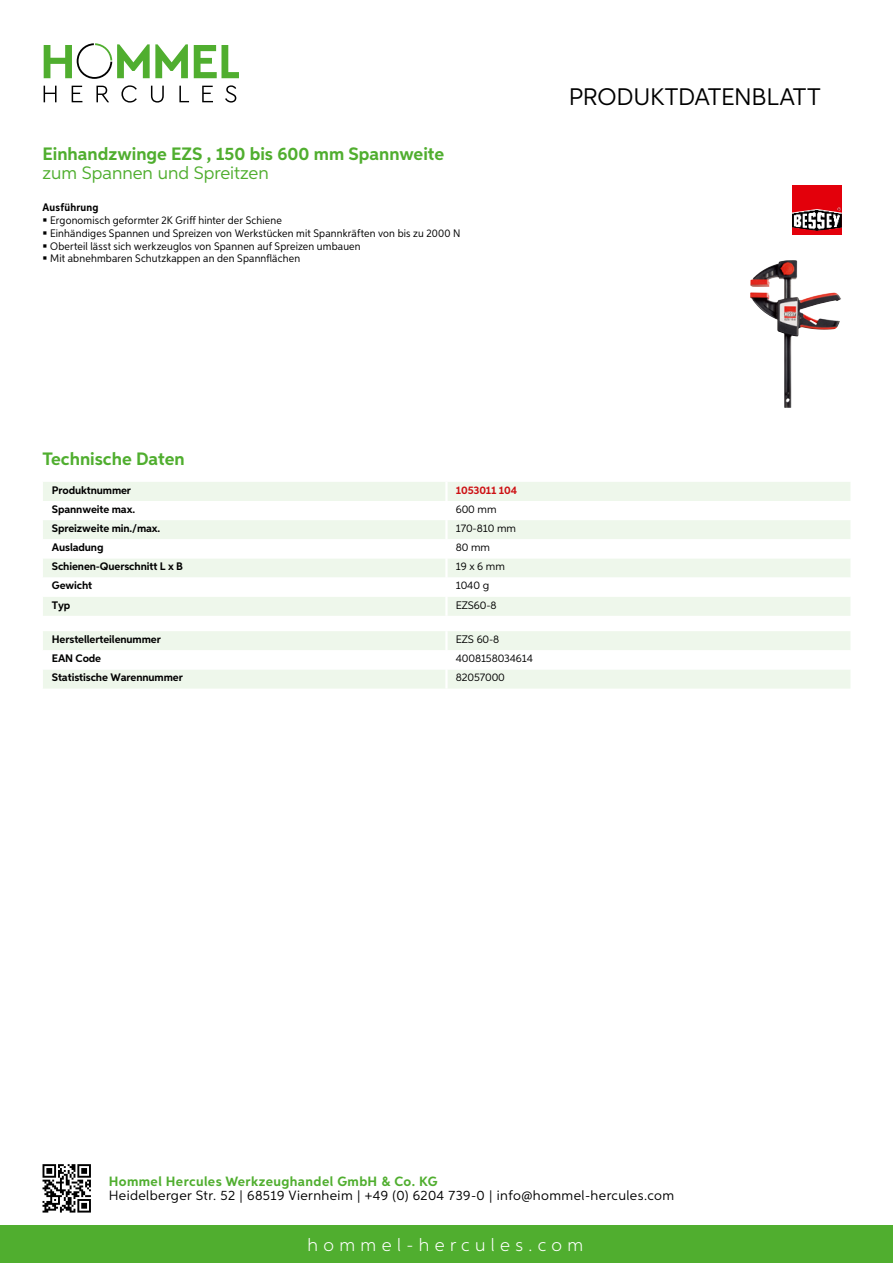
<style>
.page{position:relative;width:893px;height:1263px;background:#fff}
.page>*{position:absolute;margin:0;border:0;box-sizing:border-box;transform-origin:0 0}
.t1{font:24px "Aspira";letter-spacing:-.01em;color:#000}
.t2{font:700 18px "Aspira";color:#50ae2f}
.t3{font:18px "Aspira";color:#50ae2f}
.t4{font:300 18px "Aspira";letter-spacing:.3em;color:#fff}
.t5{font:13.5px "Aspira";letter-spacing:.03em;color:#000}
.t6{font:700 13.5px "Aspira";letter-spacing:.03em;color:#50ae2f}
.t7{font:10.95px/12.8px "Aspira Nar";letter-spacing:.015em;color:#000}
.t8{font:700 10.95px "Aspira";letter-spacing:-.01em;color:#000}
.t9{font:10.95px "Aspira";letter-spacing:-.01em;color:#000}
.t10{font:700 10.95px "Aspira";letter-spacing:-.01em;color:#cd1013}
.t11{font:700 10.95px "Aspira Nar";letter-spacing:.02em;color:#000}
</style>
<div class="page">
<div style="left:0;top:1226px;width:893px;height:37px;background:#50ae2f"></div>
<svg style="left:43px;top:1164px;width:48px;height:48px"></svg>
<svg style="left:194px;top:45px;width:45px;height:33px"></svg>
<svg style="left:44px;top:43px;width:144px;height:36px"></svg>
<svg style="left:44px;top:86px;width:13px;height:16px"></svg>
<svg style="left:72px;top:86px;width:10px;height:16px"></svg>
<svg style="left:96px;top:86px;width:13px;height:16px"></svg>
<svg style="left:121px;top:85px;width:16px;height:18px"></svg>
<svg style="left:151px;top:86px;width:13px;height:17px"></svg>
<svg style="left:179px;top:86px;width:10px;height:16px"></svg>
<svg style="left:202px;top:86px;width:11px;height:16px"></svg>
<svg style="left:225px;top:85px;width:11px;height:18px"></svg>
<div style="left:43px;top:482px;width:807px;height:134px;background:#eef7eb"></div>
<svg style="left:43px;top:501px;width:807px;height:96px"></svg>
<hr style="left:445px;top:482px;width:3px;height:19px;background:#fff">
<hr style="left:445px;top:501px;width:3px;height:19px;background:#fff">
<hr style="left:445px;top:520px;width:3px;height:19px;background:#fff">
<hr style="left:445px;top:539px;width:3px;height:19px;background:#fff">
<hr style="left:445px;top:558px;width:3px;height:19px;background:#fff">
<hr style="left:445px;top:577px;width:3px;height:20px;background:#fff">
<hr style="left:445px;top:597px;width:3px;height:19px;background:#fff">
<svg style="left:43px;top:631px;width:807px;height:58px"></svg>
<hr style="left:445px;top:669px;width:3px;height:20px;background:#fff">
<img style="left:750px;top:260px;width:47px;height:148px">
<div style="left:792px;top:185px;width:50px;height:50px;background:#e3000b"></div>
<img style="left:792px;top:207px;width:50px;height:24px">
<h2 class="t2" style="left:43px;top:142px;width:403px">Einhandzwinge EZS , 150 bis 600 mm Spannweite</h2>
<h2 class="t3" style="left:43px;top:162px;width:228px">zum Spannen und Spreitzen</h2>
<p class="t11" style="left:43px;top:201px;width:58px">Ausführung</p>
<p class="t7" style="left:50px;top:214px;width:412px">Ergonomisch geformter 2K Griff hinter der Schiene<br>Einhändiges Spannen und Spreizen von Werkstücken mit Spannkräften von bis zu 2000 N Oberteil lässt sich werkzeuglos von Spannen auf Spreizen umbauen<br>Mit abnehmbaren Schutzkappen an den Spannflächen</p>
<h1 class="t1" style="left:569px;top:82px;width:253px">Produktdatenblatt</h1>
<h2 class="t2" style="left:43px;top:448px;width:144px">Technische Daten</h2>
<p class="t8" style="left:52px;top:483px;width:81px">Produktnummer</p>
<p class="t10" style="left:456px;top:483px;width:63px">1053011 104</p>
<p class="t8" style="left:52px;top:502px;width:85px">Spannweite max.</p>
<p class="t9" style="left:456px;top:502px;width:42px">600 mm</p>
<p class="t8" style="left:52px;top:521px;width:110px">Spreizweite min./max.</p>
<p class="t9" style="left:456px;top:522px;width:62px">170-810 mm</p>
<p class="t8" style="left:52px;top:541px;width:53px">Ausladung</p>
<p class="t9" style="left:456px;top:541px;width:36px">80 mm</p>
<p class="t8" style="left:52px;top:560px;width:133px">Schienen-Querschnitt L x B</p>
<p class="t9" style="left:456px;top:560px;width:51px">19 x 6 mm</p>
<p class="t8" style="left:52px;top:579px;width:42px">Gewicht</p>
<p class="t9" style="left:456px;top:579px;width:35px">1040 g</p>
<p class="t8" style="left:52px;top:598px;width:20px">Typ</p>
<p class="t9" style="left:456px;top:598px;width:42px">EZS60-8</p>
<p class="t8" style="left:52px;top:633px;width:111px">Herstellerteilenummer</p>
<p class="t9" style="left:456px;top:633px;width:45px">EZS 60-8</p>
<p class="t8" style="left:52px;top:652px;width:51px">EAN Code</p>
<p class="t9" style="left:456px;top:652px;width:79px">4008158034614</p>
<p class="t8" style="left:52px;top:671px;width:132px">Statistische Warennummer</p>
<p class="t9" style="left:456px;top:671px;width:51px">82057000</p>
<p class="t6" style="left:109px;top:1172px;width:330px">Hommel Hercules Werkzeughandel GmbH &amp; Co. KG</p>
<p class="t5" style="left:109px;top:1187px;width:567px">Heidelberger Str. 52 | 68519 Viernheim | +49 (0) 6204 739-0 | info@hommel-hercules.com</p>
<h2 class="t4" style="left:307px;top:1234px;width:277px">hommel-hercules.com</h2>
</div>
